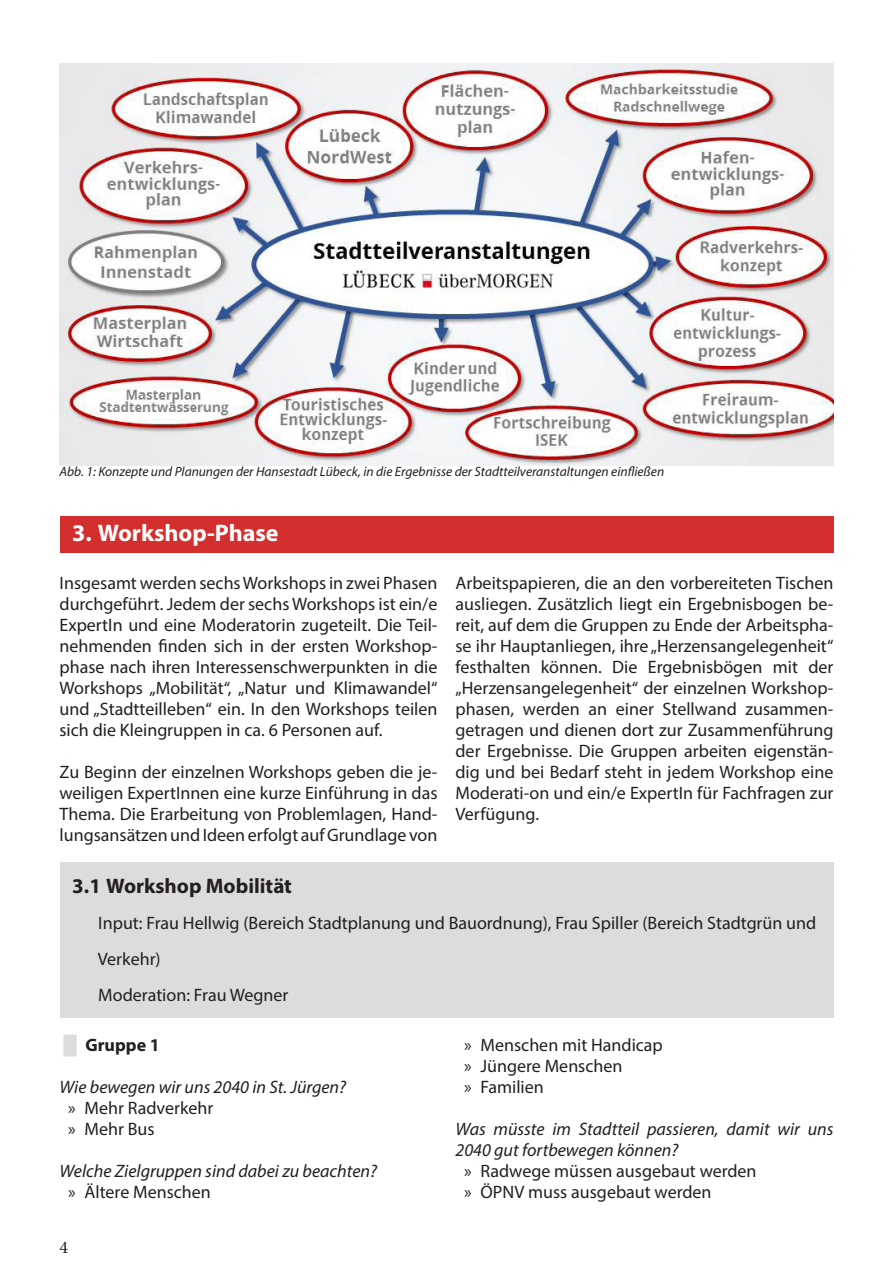
<style>
.page{position:relative;width:893px;height:1263px;background:#fff}
.page>*{position:absolute;margin:0;border:0;box-sizing:border-box;transform-origin:0 0}
.t1{font:700 24px "Myriad Pro";color:#fff}
.t2{font:700 21px "Myriad Pro";color:#231f20}
.Text_Fließtext{font:18px/21px "Myriad Pro";color:#231f20;text-align:justify}
.Workshopfragen{font:italic 18px/21px "Myriad Pro";color:#231f20}
.t3{font:700 18px "Myriad Pro";color:#231f20}
.t4{font:18px "Minion Pro";color:#231f20}
.t5{font:italic 13.5px "Myriad Pro";color:#231f20}
.s1{font-family:"Arial";color:#dcdcdc}
.s2{font-family:"Arial";font-weight:400;color:#dcdcdc}
</style>
<div class="page">
<div style="left:60px;top:516px;width:773px;height:37px;background:#d32f2e"></div>
<img style="left:60px;top:64px;width:773px;height:402px">
<div style="left:60px;top:862px;width:773px;height:156px;background:#dcdcdc"></div>
<p class="t5" style="left:60px;top:463px;width:606px">Abb. 1: Konzepte und Planungen der Hansestadt Lübeck, in die Ergebnisse der Stadtteilveranstaltungen einfließen</p>
<p class="t1" style="left:72px;top:517px;width:208px">3. Workshop-Phase</p>
<p class="Text_Fließtext" style="left:60px;top:572px;width:379px">Insgesamt werden sechs Workshops in zwei Phasen durchgeführt. Jedem der sechs Workshops ist ein/e ExpertIn und eine Moderatorin zugeteilt. Die Teil&shy;nehmenden finden sich in der ersten Workshop&shy;phase nach ihren Interessenschwerpunkten in die Workshops „Mobilität“, „Natur und Klimawandel“ und „Stadtteilleben“ ein. In den Workshops teilen sich die Kleingruppen in ca. 6 Personen auf.</p>
<p class="Text_Fließtext" style="left:60px;top:761px;width:379px">Zu Beginn der einzelnen Workshops geben die je&shy;weiligen ExpertInnen eine kurze Einführung in das Thema. Die Erarbeitung von Problemlagen, Hand&shy;lungsansätzen und Ideen erfolgt auf Grundlage von</p>
<p class="Text_Fließtext" style="left:455px;top:572px;width:379px">Arbeitspapieren, die an den vorbereiteten Tischen ausliegen. Zusätzlich liegt ein Ergebnisbogen be&shy;reit, auf dem die Gruppen zu Ende der Arbeitspha&shy;se ihr Hauptanliegen, ihre „Herzensangelegenheit“ festhalten können. Die Ergebnisbögen mit der „Herzensangelegenheit“ der einzelnen Workshop&shy;phasen, werden an einer Stellwand zusammen&shy;getragen und dienen dort zur Zusammenführung der Ergebnisse. Die Gruppen arbeiten eigenstän&shy;dig und bei Bedarf steht in jedem Workshop eine Moderati-on und ein/e ExpertIn für Fachfragen zur Verfügung.</p>
<p class="t2" style="left:72px;top:872px;width:221px">3.1 Workshop Mobilität</p>
<p class="Text_Fließtext" style="left:98px;top:904px;width:720px;line-height:36px;text-indent:-21px"><span class="s1">█</span> Input: Frau Hellwig (Bereich Stadtplanung und Bauordnung), Frau Spiller (Bereich Stadtgrün und<br>Verkehr)</p>
<p class="Text_Fließtext" style="left:77px;top:984px;width:213px"><span class="s1">█</span> Moderation: Frau Wegner</p>
<p class="t3" style="left:64px;top:1033px;width:98px"><span class="s2">█</span> Gruppe 1</p>
<p class="Workshopfragen" style="left:60px;top:1076px;width:288px">Wie bewegen wir uns 2040 in St. Jürgen?</p>
<p class="Text_Fließtext" style="left:68px;top:1097px;width:147px">» Mehr Radverkehr</p>
<p class="Text_Fließtext" style="left:68px;top:1118px;width:88px">» Mehr Bus</p>
<p class="Workshopfragen" style="left:60px;top:1160px;width:319px">Welche Zielgruppen sind dabei zu beachten?</p>
<p class="Text_Fließtext" style="left:68px;top:1181px;width:144px">» Ältere Menschen</p>
<p class="t4" style="left:60px;top:1235px;width:10px">4</p>
<p class="Text_Fließtext" style="left:464px;top:1034px;width:200px">» Menschen mit Handicap</p>
<p class="Text_Fließtext" style="left:464px;top:1055px;width:160px">» Jüngere Menschen</p>
<p class="Text_Fließtext" style="left:464px;top:1076px;width:81px">» Familien</p>
<p class="Workshopfragen" style="left:455px;top:1118px;width:379px">Was müsste im Stadtteil passieren, damit wir uns<br>2040 gut fortbewegen können?</p>
<p class="Text_Fließtext" style="left:464px;top:1160px;width:294px">» Radwege müssen ausgebaut werden</p>
<p class="Text_Fließtext" style="left:464px;top:1181px;width:249px">» ÖPNV muss ausgebaut werden</p>
</div>
